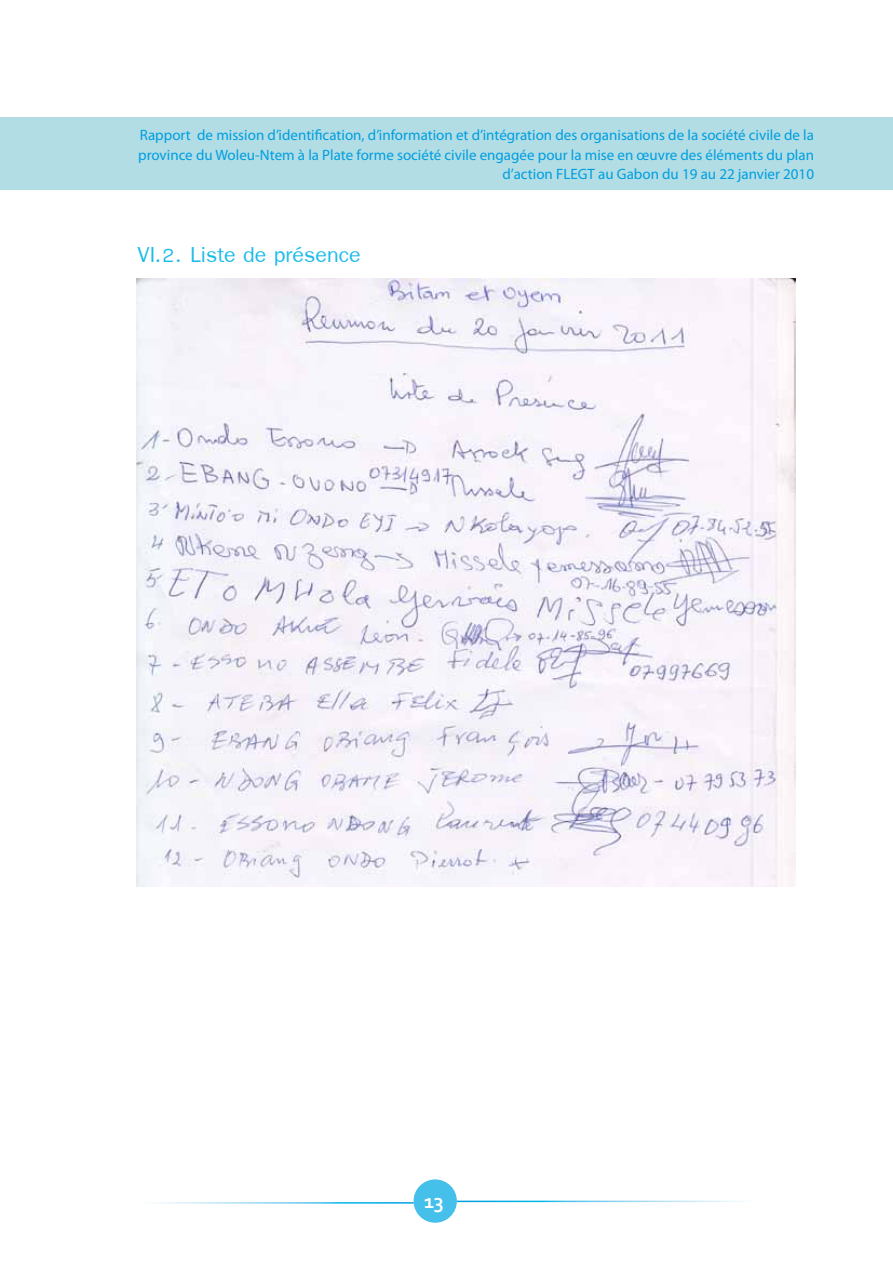
<style>
.page{position:relative;width:893px;height:1263px;background:#fff}
.page>*{position:absolute;margin:0;border:0;box-sizing:border-box;transform-origin:0 0}
.t1{font:33px "Freesia UPC";color:#1bbbea}
.t2{font:700 21px "Corbel";color:#fff}
.t3{font:15px/19.5px "Myriad Pro";color:#009ee0;text-align:right}
</style>
<div class="page">
<div style="left:414px;top:1179px;width:43px;height:44px;background:#45c0eb;border-radius:50%"></div>
<img style="left:136px;top:279px;width:659px;height:607px">
<hr style="left:0;top:118px;width:1px;height:72px;background:#b2dde5">
<div style="left:1px;top:118px;width:892px;height:72px;background:#b2dde5"></div>
<p class="t3" style="left:138px;top:125px;width:677px">Rapport de mission d’identification, d’information et d’intégration des organisations de la société civile de la province du Woleu-Ntem à la Plate forme société civile engagée pour la mise en œuvre des éléments du plan d’action FLEGT au Gabon du 19 au 22 janvier 2010</p>
<h1 class="t1" style="left:138px;top:232px;width:225px">VI.2. Liste de présence</h1>
<h2 class="t2" style="left:424px;top:1188px;width:22px">13</h2>
</div>
